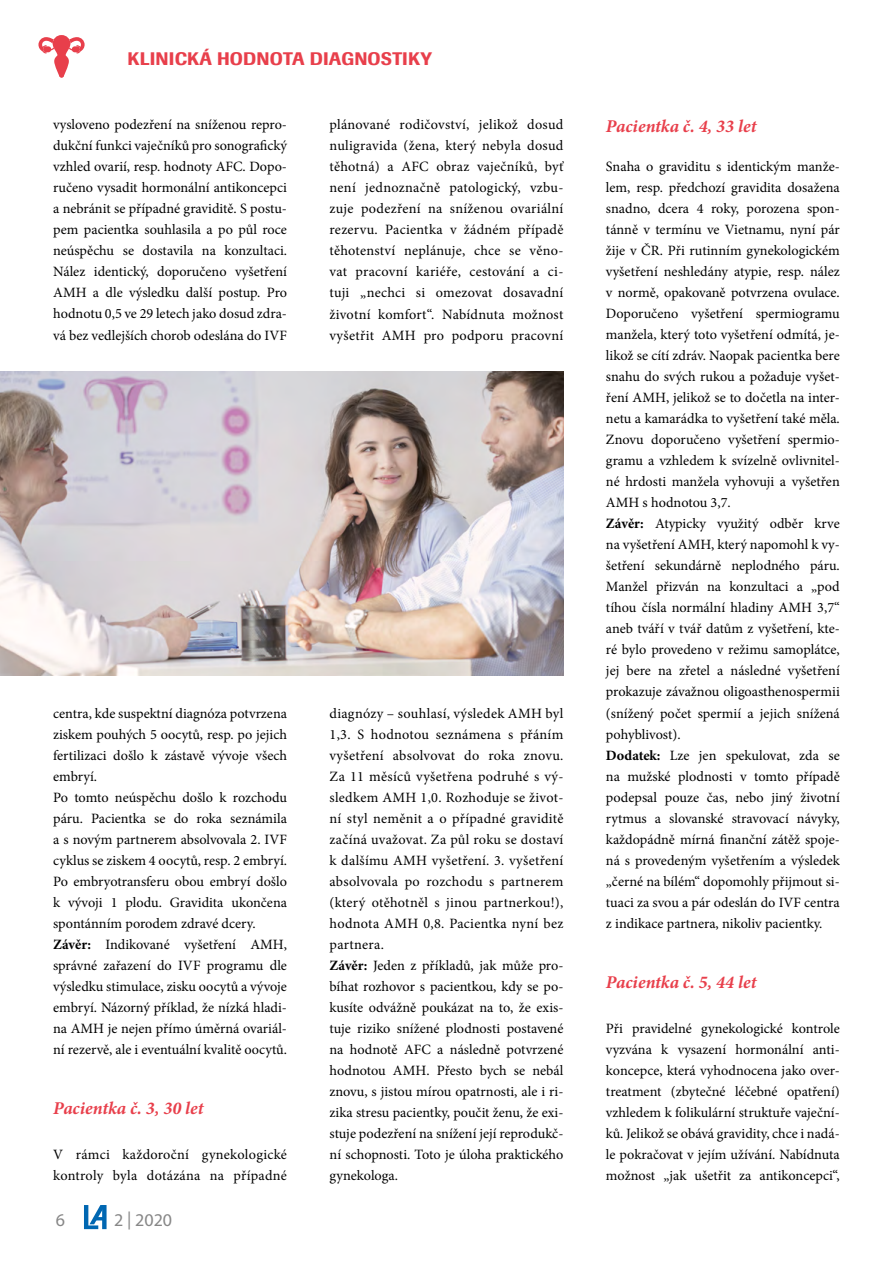
<style>
.page{position:relative;width:893px;height:1263px;background:#fff}
.page>*{position:absolute;margin:0;border:0;box-sizing:border-box;transform-origin:0 0}
.t1{font:italic 700 18px "Minion Pro";color:#e83f4b}
.t2{font:500 18px "Imago";letter-spacing:.01em;color:#e83f4b}
.t3{font:18px "Myriad Pro";color:#878787}
.t4{font:14.25px/21px "Minion Pro";color:#000;text-align:justify}
.t5{font:14.25px/21px "Minion Pro";letter-spacing:.02em;color:#000}
.s1{font-weight:700}
</style>
<div class="page">
<svg style="left:84px;top:1205px;width:23px;height:24px"></svg>
<svg style="left:38px;top:35px;width:47px;height:43px"></svg>
<img style="left:0;top:371px;width:563px;height:305px">
<p class="t2" style="left:128px;top:47px;width:306px">KLINICKÁ HODNOTA DIAGNOSTIKY</p>
<p class="t4" style="left:53px;top:114px;width:235px">vysloveno podezření na sníženou repro&shy;dukční funkci vaječníků pro sonografický vzhled ovarií, resp. hodnoty AFC. Dopo&shy;ručeno vysadit hormonální antikoncepci a nebránit se případné graviditě. S postu&shy;pem pacientka souhlasila a po půl roce neúspěchu se dostavila na konzultaci.<br>Nález identický, doporučeno vyšetření AMH a dle výsledku další postup. Pro hodnotu 0,5 ve 29 letech jako dosud zdra&shy;vá bez vedlejších chorob odeslána do IVF</p>
<p class="t4" style="left:330px;top:114px;width:235px">plánované rodičovství, jelikož dosud nuligravida (žena, který nebyla dosud těhotná) a AFC obraz vaječníků, byť není jednoznačně patologický, vzbu&shy;zuje podezření na sníženou ovariální rezervu. Pacientka v žádném případě těhotenství neplánuje, chce se věno&shy;vat pracovní kariéře, cestování a ci&shy;tuji „nechci si omezovat dosavadní životní komfort“. Nabídnuta možnost vyšetřit AMH pro podporu pracovní</p>
<p class="t4" style="left:53px;top:702px;width:235px;text-align:left">centra, kde suspektní diagnóza potvrzena ziskem pouhých 5 oocytů, resp. po jejich fertilizaci došlo k zástavě vývoje všech embryí.<br>Po tomto neúspěchu došlo k rozchodu páru. Pacientka se do roka seznámila a s novým partnerem absolvovala 2. IVF cyklus se ziskem 4 oocytů, resp. 2 embryí.<br>Po embryotransferu obou embryí došlo k vývoji 1 plodu. Gravidita ukončena spontánním porodem zdravé dcery.<br><span class="s1">Závěr:</span> Indikované vyšetření AMH, správné zařazení do IVF programu dle výsledku stimulace, zisku oocytů a vývoje embryí. Názorný příklad, že nízká hladi&shy;na AMH je nejen přímo úměrná ovariál&shy;ní rezervě, ale i eventuální kvalitě oocytů.</p>
<p class="t1" style="left:53px;top:1095px;width:152px">Pacientka č. 3, 30 let</p>
<p class="t5" style="left:53px;top:1143px;width:235px">V rámci každoroční gynekologické kontroly byla dotázána na případné</p>
<p class="t3" style="left:56px;top:1209px;width:11px">6</p>
<p class="t3" style="left:114px;top:1209px;width:60px">2 | 2020</p>
<p class="t4" style="left:330px;top:702px;width:235px;text-align:left">diagnózy – souhlasí, výsledek AMH byl 1,3. S hodnotou seznámena s přáním vyšetření absolvovat do roka znovu.<br>Za 11 měsíců vyšetřena podruhé s vý&shy;sledkem AMH 1,0. Rozhoduje se život&shy;ní styl neměnit a o případné graviditě začíná uvažovat. Za půl roku se dostaví k dalšímu AMH vyšetření. 3. vyšetření absolvovala po rozchodu s partnerem (který otěhotněl s jinou partnerkou!), hodnota AMH 0,8. Pacientka nyní bez partnera.<br><span class="s1">Závěr:</span> Jeden z příkladů, jak může pro&shy;bíhat rozhovor s pacientkou, kdy se po&shy;kusíte odvážně poukázat na to, že exis&shy;tuje riziko snížené plodnosti postavené na hodnotě AFC a následně potvrzené hodnotou AMH. Přesto bych se nebál znovu, s jistou mírou opatrnosti, ale i ri&shy;zika stresu pacientky, poučit ženu, že exi&shy;stuje podezření na snížení její reprodukč&shy;ní schopnosti. Toto je úloha praktického gynekologa.</p>
<p class="t1" style="left:606px;top:114px;width:152px">Pacientka č. 4, 33 let</p>
<p class="t4" style="left:606px;top:156px;width:235px;text-align:left">Snaha o graviditu s identickým manže&shy;lem, resp. předchozí gravidita dosažena snadno, dcera 4 roky, porozena spon&shy;tánně v termínu ve Vietnamu, nyní pár žije v ČR. Při rutinním gynekologickém vyšetření neshledány atypie, resp. nález v normě, opakovaně potvrzena ovulace.<br>Doporučeno vyšetření spermiogramu manžela, který toto vyšetření odmítá, je&shy;likož se cítí zdráv. Naopak pacientka bere snahu do svých rukou a požaduje vyšet&shy;ření AMH, jelikož se to dočetla na inter&shy;netu a kamarádka to vyšetření také měla.<br>Znovu doporučeno vyšetření spermio&shy;gramu a vzhledem k svízelně ovlivnitel&shy;né hrdosti manžela vyhovuji a vyšetřen AMH s hodnotou 3,7.<br><span class="s1">Závěr:</span> Atypicky využitý odběr krve na vyšetření AMH, který napomohl k vy&shy;šetření sekundárně neplodného páru.<br>Manžel přizván na konzultaci a „pod tíhou čísla normální hladiny AMH 3,7“ aneb tváří v tvář datům z vyšetření, kte&shy;ré bylo provedeno v režimu samoplátce, jej bere na zřetel a následné vyšetření prokazuje závažnou oligoasthenospermii (snížený počet spermií a jejich snížená pohyblivost).<br><span class="s1">Dodatek:</span> Lze jen spekulovat, zda se na mužské plodnosti v tomto případě podepsal pouze čas, nebo jiný životní rytmus a slovanské stravovací návyky, každopádně mírná finanční zátěž spoje&shy;ná s provedeným vyšetřením a výsledek „černé na bílém“ dopomohly přijmout si&shy;tuaci za svou a pár odeslán do IVF centra z indikace partnera, nikoliv pacientky.</p>
<p class="t1" style="left:606px;top:969px;width:152px">Pacientka č. 5, 44 let</p>
<p class="t4" style="left:606px;top:1017px;width:235px">Při pravidelné gynekologické kontrole vyzvána k vysazení hormonální anti&shy;koncepce, která vyhodnocena jako over&shy;treatment (zbytečné léčebné opatření) vzhledem k folikulární struktuře vaječní&shy;ků. Jelikož se obává gravidity, chce i nadá&shy;le pokračovat v jejím užívání. Nabídnuta možnost „jak ušetřit za antikoncepci“,</p>
</div>
